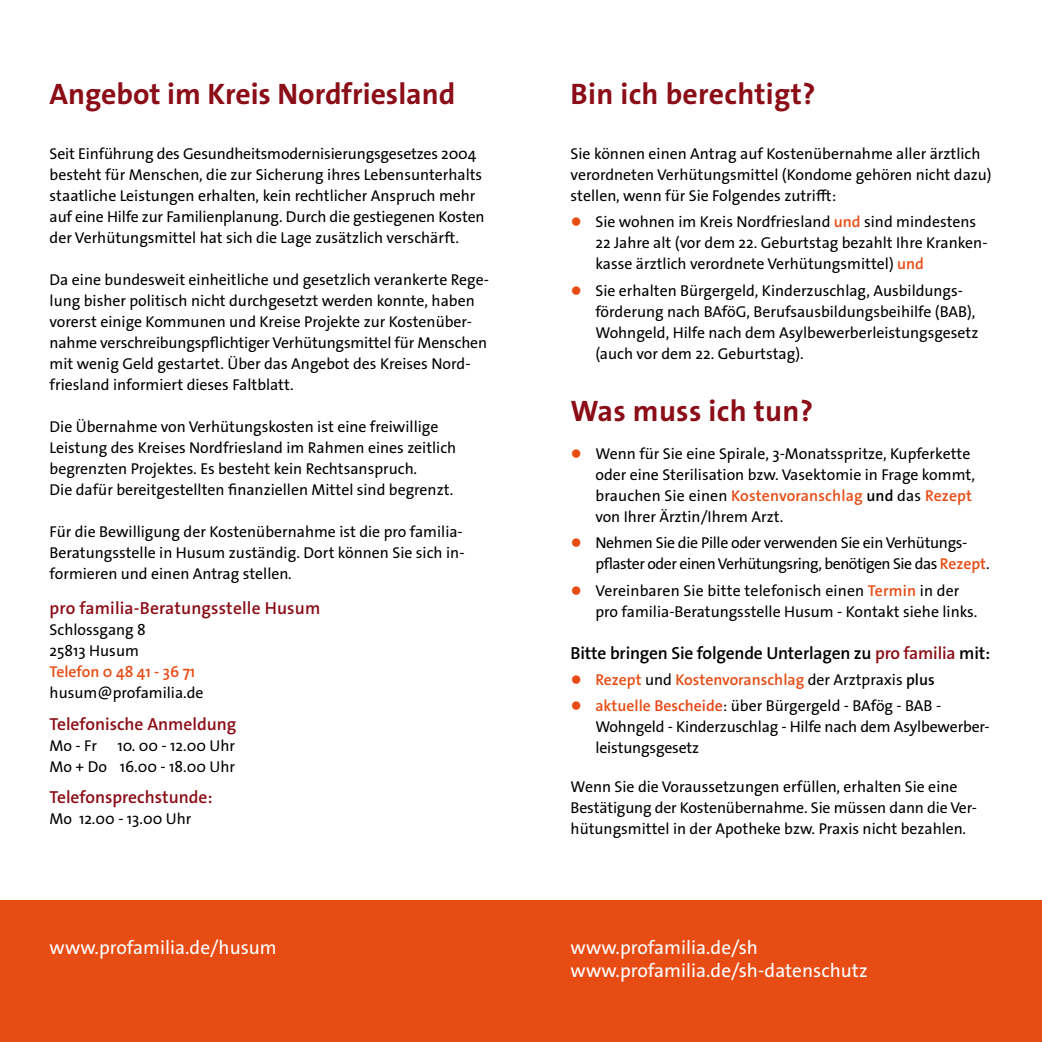
<style>
.page{position:relative;width:1042px;height:1042px;background:#fff}
.page>*{position:absolute;margin:0;border:0;box-sizing:border-box;transform-origin:0 0}
.t1{font:700 29.75px "The Sans Os F";color:#8b0d17}
.t2{font:19.25px/23.1px "The Sans Os F";color:#fff}
.t3{font:600 17.5px "The Sans Os F";color:#8b0d17}
.t4{font:600 17.5px "The Sans Os F";letter-spacing:-.01em;color:#000}
.t5{font:15.75px/21px "The Sans Os F";color:#000}
.t6{font:15.75px/21px "The Sans Os F";letter-spacing:-.03em;color:#000}
.t7{font:600 15.75px "The Sans Os F";color:#e74c14}
.s1{font-family:"Calibri";font-weight:700;font-size:19.25px;color:#e74c14}
.s2{font-weight:600;color:#e74c14}
.s3{font-weight:600}
.s4{color:#8b0d17}
.s5{font-family:"Calibri";font-weight:700;font-size:19.25px}
.s6{font-weight:400;color:#000}
.s7{color:#000}
.s8{font-weight:600;color:#e64715}
</style>
<div class="page">
<div style="left:0;top:900px;width:1042px;height:142px;background:#e74c14"></div>
<h1 class="t1" style="left:50px;top:75px;width:407px">Angebot im Kreis Nordfriesland</h1>
<h1 class="t1" style="left:570px;top:75px;width:246px">Bin ich berechtigt?</h1>
<p class="t5" style="left:50px;top:144px;width:436px">Seit Einführung des Gesundheitsmodernisierungsgesetzes 2004 besteht für Menschen, die zur Sicherung ihres Lebensunterhalts staatliche Leistungen erhalten, kein rechtlicher Anspruch mehr auf eine Hilfe zur Familienplanung. Durch die gestiegenen Kosten der Verhütungsmittel hat sich die Lage zusätzlich verschärft.</p>
<p class="t5" style="left:50px;top:270px;width:441px">Da eine bundesweit einheitliche und gesetzlich verankerte Rege&shy;lung bisher politisch nicht durchgesetzt werden konnte, haben vorerst einige Kommunen und Kreise Projekte zur Kostenüber&shy;nahme verschreibungspflichtiger Verhütungsmittel für Menschen mit wenig Geld gestartet. Über das Angebot des Kreises Nord&shy;friesland informiert dieses Faltblatt.</p>
<p class="t5" style="left:50px;top:417px;width:408px">Die Übernahme von Verhütungskosten ist eine freiwillige Leistung des Kreises Nordfriesland im Rahmen eines zeitlich begrenzten Projektes. Es besteht kein Rechtsanspruch.<br>Die dafür bereitgestellten finanziellen Mittel sind begrenzt.</p>
<p class="t5" style="left:50px;top:521px;width:416px;text-align:justify">Für die Bewilligung der Kostenübernahme ist die pro familia-Beratungsstelle in Husum zuständig. Dort können Sie sich in&shy;formieren und einen Antrag stellen.</p>
<p class="t3" style="left:50px;top:597px;width:272px">pro familia-Beratungsstelle Husum</p>
<p class="t5" style="left:50px;top:620px;width:98px">Schlossgang 8<br>25813 Husum</p>
<p class="t7" style="left:50px;top:662px;width:147px">Telefon 0 48 41 - 36 71</p>
<p class="t5" style="left:50px;top:683px;width:155px">husum@profamilia.de</p>
<p class="t3" style="left:50px;top:713px;width:188px">Telefonische Anmeldung</p>
<p class="t5" style="left:50px;top:735px;width:49px">Mo - Fr</p>
<p class="t5" style="left:50px;top:735px;width:187px;text-align:right">10. 00 - 12.00 Uhr<br>Mo + Do 16.00 - 18.00 Uhr</p>
<p class="t3" style="left:50px;top:786px;width:164px">Telefonsprechstunde:</p>
<p class="t5" style="left:50px;top:809px;width:143px">Mo 12.00 - 13.00 Uhr</p>
<p class="t2" style="left:50px;top:936px;width:229px">www.profamilia.de/husum</p>
<p class="t5" style="left:570px;top:143px;width:423px">Sie können einen Antrag auf Kostenübernahme aller ärztlich verordneten Verhütungsmittel (Kondome gehören nicht dazu) stellen, wenn für Sie Folgendes zutrifft:</p>
<p class="t5" style="left:595px;top:212px;width:394px;text-indent:-25px"><span class="s1">●</span> Sie wohnen im Kreis Nordfriesland <span class="s2">und</span> sind mindestens<br>22 Jahre alt (vor dem 22. Geburtstag bezahlt Ihre Kranken&shy;kasse ärztlich verordnete Verhütungsmittel) <span class="s2">und</span></p>
<p class="t5" style="left:595px;top:280px;width:384px;text-indent:-25px"><span class="s1">●</span> Sie erhalten Bürgergeld, Kinderzuschlag, Ausbildungs&shy;förderung nach BAföG, Berufsausbildungsbeihilfe (BAB), Wohngeld, Hilfe nach dem Asylbewerberleistungsgesetz (auch vor dem 22. Geburtstag).</p>
<h1 class="t1" style="left:570px;top:391px;width:244px">Was muss ich tun?</h1>
<p class="t5" style="left:595px;top:443px;width:381px;text-indent:-25px"><span class="s1">●</span> Wenn für Sie eine Spirale, 3-Monatsspritze, Kupferkette oder eine Sterilisation bzw. Vasektomie in Frage kommt, brauchen Sie einen <span class="s2">Kostenvoranschlag</span> <span class="s3">und</span> das <span class="s2">Rezept </span>von Ihrer Ärztin/Ihrem Arzt.</p>
<p class="t6" style="left:595px;top:532px;width:396px;text-indent:-25px"><span class="s1">●</span> Nehmen Sie die Pille oder verwenden Sie ein Verhütungs&shy;pflaster oder einen Verhütungsring, benötigen Sie das <span class="s2">Rezept</span>.</p>
<p class="t5" style="left:595px;top:580px;width:383px;text-indent:-25px"><span class="s1">●</span> Vereinbaren Sie bitte telefonisch einen <span class="s2">Termin</span> in der pro familia-Beratungsstelle Husum - Kontakt siehe links.</p>
<p class="t4" style="left:570px;top:641px;width:421px">Bitte bringen Sie folgende Unterlagen zu <span class="s4">pro familia</span> mit:</p>
<p class="t7" style="left:570px;top:669px;width:366px"><span class="s5">●</span> Rezept <span class="s6">und</span> Kostenvoranschlag <span class="s6">der Arztpraxis</span> <span class="s7">plus</span></p>
<p class="t5" style="left:595px;top:695px;width:396px;text-indent:-25px"><span class="s1">●</span> <span class="s2">aktuelle</span> <span class="s8">Bescheide</span>: über Bürgergeld - BAfög - BAB -<br>Wohngeld - Kinderzuschlag - Hilfe nach dem Asylbewerber&shy;leistungsgesetz</p>
<p class="t5" style="left:570px;top:776px;width:408px">Wenn Sie die Voraussetzungen erfüllen, erhalten Sie eine<br>Bestätigung der Kostenübernahme. Sie müssen dann die Ver&shy;hütungsmittel in der Apotheke bzw. Praxis nicht bezahlen.</p>
<p class="t2" style="left:570px;top:936px;width:298px">www.profamilia.de/sh www.profamilia.de/sh-datenschutz</p>
</div>
